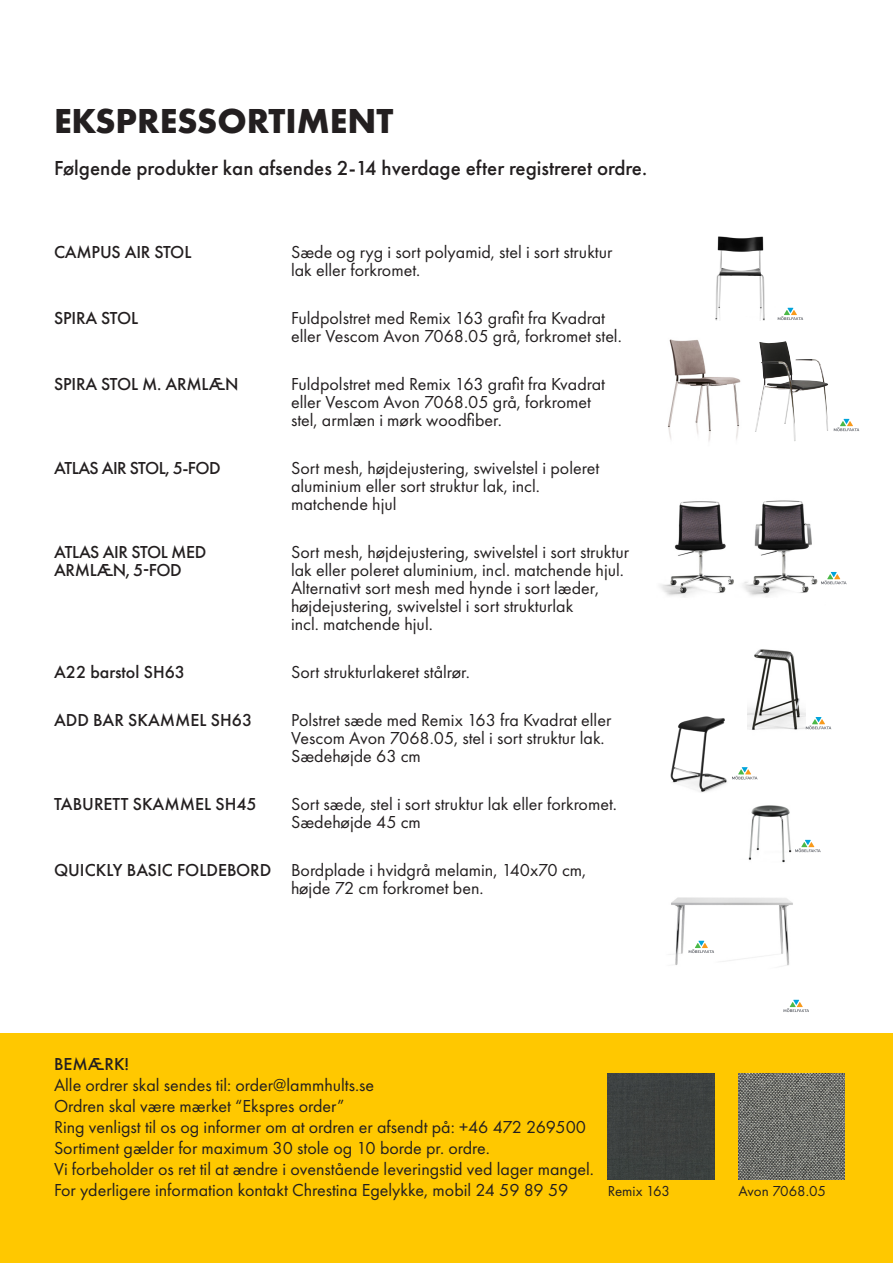
<style>
.page{position:relative;width:893px;height:1263px;background:#fff}
.page>*{position:absolute;margin:0;border:0;box-sizing:border-box;transform-origin:0 0}
.t1{font:700 36px "Futura PT";color:#231f20}
.t2{font:500 21px "Futura PT";color:#231f20}
.t3{font:18px/18px "Futura PT";color:#231f20}
.t4{font:500 18px "Futura PT";letter-spacing:-.01em;color:#231f20}
.t5{font:500 18px "Futura PT";letter-spacing:-.03em;color:#231f20}
.t6{font:15px "Futura PT";color:#231f20}
.s1{font-weight:500}
</style>
<div class="page">
<div style="left:0;top:1033px;width:893px;height:230px;background:#ffc800"></div>
<img style="left:660px;top:501px;width:74px;height:96px">
<img style="left:670px;top:716px;width:68px;height:77px">
<img style="left:715px;top:236px;width:75px;height:84px">
<img style="left:748px;top:805px;width:44px;height:58px">
<img style="left:670px;top:897px;width:123px;height:70px">
<img style="left:755px;top:341px;width:73px;height:100px">
<img style="left:668px;top:339px;width:73px;height:103px">
<img style="left:747px;top:649px;width:59px;height:81px">
<img style="left:743px;top:500px;width:81px;height:97px">
<img style="left:739px;top:1073px;width:106px;height:106px">
<div style="left:608px;top:1073px;width:106px;height:106px;background:#3d4140"></div>
<svg style="left:778px;top:308px;width:25px;height:12px"></svg>
<svg style="left:834px;top:419px;width:25px;height:12px"></svg>
<svg style="left:821px;top:572px;width:25px;height:12px"></svg>
<svg style="left:806px;top:717px;width:25px;height:12px"></svg>
<svg style="left:795px;top:840px;width:26px;height:12px"></svg>
<svg style="left:689px;top:941px;width:25px;height:12px"></svg>
<svg style="left:783px;top:1000px;width:26px;height:12px"></svg>
<svg style="left:732px;top:767px;width:25px;height:12px"></svg>
<p class="t1" style="left:54px;top:98px;width:341px">EKSPRESSORTIMENT</p>
<p class="t2" style="left:54px;top:155px;width:595px">Følgende produkter kan afsendes 2-14 hverdage efter registreret ordre.</p>
<p class="t4" style="left:54px;top:241px;width:139px">CAMPUS AIR STOL</p>
<p class="t3" style="left:291px;top:243px;width:323px">Sæde og ryg i sort polyamid, stel i sort struktur lak eller forkromet.</p>
<p class="t4" style="left:54px;top:307px;width:86px">SPIRA STOL</p>
<p class="t3" style="left:291px;top:309px;width:332px">Fuldpolstret med Remix 163 grafit fra Kvadrat eller Vescom Avon 7068.05 grå, forkromet stel.</p>
<p class="t4" style="left:54px;top:373px;width:186px">SPIRA STOL M. ARMLÆN</p>
<p class="t3" style="left:291px;top:375px;width:316px">Fuldpolstret med Remix 163 grafit fra Kvadrat eller Vescom Avon 7068.05 grå, forkromet stel, armlæn i mørk woodfiber.</p>
<p class="t5" style="left:54px;top:457px;width:168px">ATLAS AIR STOL, 5-FOD</p>
<p class="t3" style="left:291px;top:459px;width:310px">Sort mesh, højdejustering, swivelstel i poleret aluminium eller sort struktur lak, incl. matchende hjul</p>
<p class="t4" style="left:54px;top:541px;width:154px">ATLAS AIR STOL MED</p>
<p class="t3" style="left:291px;top:543px;width:340px">Sort mesh, højdejustering, swivelstel i sort struktur</p>
<p class="t4" style="left:54px;top:559px;width:129px">ARMLÆN, 5-FOD</p>
<p class="t3" style="left:291px;top:561px;width:334px">lak eller poleret aluminium, incl. matchende hjul.<br>Alternativt sort mesh med hynde i sort læder, højdejustering, swivelstel i sort strukturlak<br>incl. matchende hjul.</p>
<p class="t4" style="left:54px;top:661px;width:133px">A22 barstol SH63</p>
<p class="t3" style="left:291px;top:663px;width:180px">Sort strukturlakeret stålrør.</p>
<p class="t4" style="left:54px;top:709px;width:200px">ADD BAR SKAMMEL SH63</p>
<p class="t3" style="left:291px;top:711px;width:322px">Polstret sæde med Remix 163 fra Kvadrat eller</p>
<p class="t3" style="left:291px;top:729px;width:315px">Vescom Avon 7068.05, stel i sort struktur lak.<br>Sædehøjde 63 cm</p>
<p class="t4" style="left:54px;top:793px;width:204px">TABURETT SKAMMEL SH45</p>
<p class="t3" style="left:291px;top:795px;width:327px">Sort sæde, stel i sort struktur lak eller forkromet.</p>
<p class="t3" style="left:291px;top:813px;width:131px">Sædehøjde 45 cm</p>
<p class="t3" style="left:291px;top:861px;width:297px;text-indent:-237px"><span class="s1">QUICKLY BASIC FOLDEBORD</span> Bordplade i hvidgrå melamin, 140x70 cm, højde 72 cm forkromet ben.</p>
<p class="t4" style="left:54px;top:1053px;width:77px">BEMÆRK!</p>
<p class="t3" style="left:54px;top:1076px;width:322px">Alle ordrer skal sendes til: order@lammhults.se</p>
<p class="t3" style="left:54px;top:1097px;width:292px">Ordren skal være mærket “Ekspres order”</p>
<p class="t3" style="left:54px;top:1118px;width:534px">Ring venligst til os og informer om at ordren er afsendt på: +46 472 269500</p>
<p class="t3" style="left:54px;top:1139px;width:437px">Sortiment gælder for maximum 30 stole og 10 borde pr. ordre.</p>
<p class="t3" style="left:54px;top:1160px;width:541px">Vi forbeholder os ret til at ændre i ovenstående leveringstid ved lager mangel.</p>
<p class="t3" style="left:54px;top:1181px;width:516px">For yderligere information kontakt Chrestina Egelykke, mobil 24 59 89 59</p>
<p class="t6" style="left:608px;top:1182px;width:64px">Remix 163</p>
<p class="t6" style="left:739px;top:1182px;width:89px">Avon 7068.05</p>
</div>
